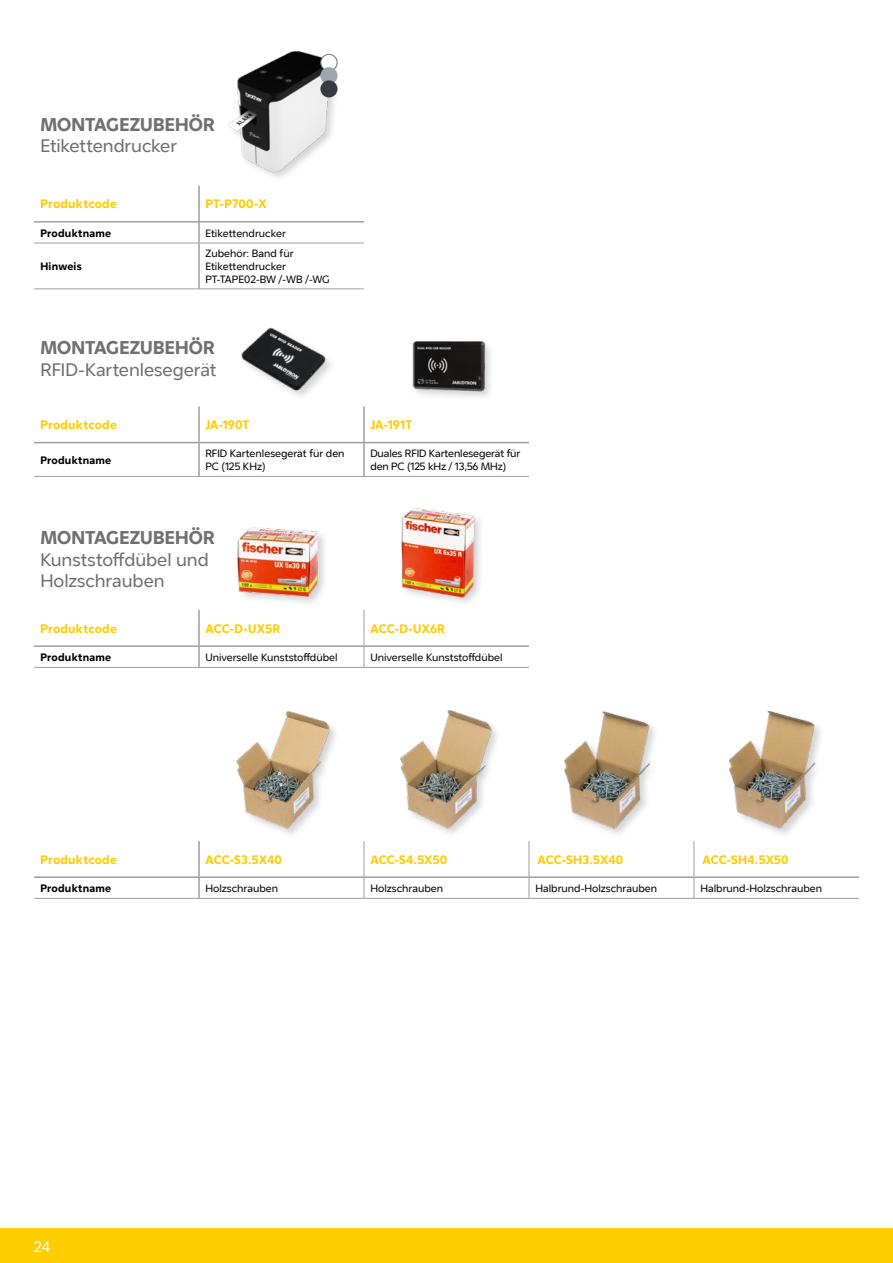
<style>
.page{position:relative;width:893px;height:1263px;background:#fff}
.page>*{position:absolute;margin:0;border:0;box-sizing:border-box;transform-origin:0 0}
.t1{font:18px/21.6px "Jablo";letter-spacing:-.005em;color:#6f6f6e}
.t2{font:600 18px "Jablo";letter-spacing:.005em;color:#6f6f6e}
.t3{font:15px "Jablo";color:#fff}
.t4{font:600 12px "Jablo";letter-spacing:.015em;color:#fc0}
.t5{font:10.5px/12.6px "Jablo";color:#000}
.t6{font:600 10.5px "Jablo";letter-spacing:.02em;color:#000}
</style>
<div class="page">
<div style="left:0;top:1229px;width:893px;height:34px;background:#fc0"></div>
<div style="left:236px;top:526px;width:92px;height:81px;background:#000;opacity:.17"></div>
<img style="left:237px;top:527px;width:81px;height:70px">
<div style="left:400px;top:506px;width:85px;height:102px;background:#000;opacity:.17"></div>
<img style="left:401px;top:506px;width:74px;height:91px">
<hr style="left:34px;top:667px;width:165px;height:1px;background:#9c9d9d">
<hr style="left:199px;top:667px;width:165px;height:1px;background:#9c9d9d">
<hr style="left:364px;top:667px;width:165px;height:1px;background:#9c9d9d">
<hr style="left:34px;top:645px;width:165px;height:2px;background:#9c9d9d">
<hr style="left:199px;top:645px;width:165px;height:2px;background:#9c9d9d">
<hr style="left:364px;top:645px;width:165px;height:2px;background:#9c9d9d">
<svg style="left:364px;top:646px;width:1px;height:21px"></svg>
<hr style="left:364px;top:610px;width:1px;height:36px;background:#9c9d9d">
<hr style="left:198px;top:647px;width:2px;height:20px;background:#9c9d9d">
<hr style="left:198px;top:610px;width:2px;height:35px;background:#9c9d9d">
<hr style="left:529px;top:876px;width:165px;height:2px;background:#9c9d9d">
<hr style="left:694px;top:876px;width:165px;height:2px;background:#9c9d9d">
<hr style="left:694px;top:841px;width:1px;height:36px;background:#9c9d9d">
<hr style="left:34px;top:898px;width:165px;height:1px;background:#9c9d9d">
<hr style="left:199px;top:898px;width:165px;height:1px;background:#9c9d9d">
<hr style="left:364px;top:898px;width:165px;height:1px;background:#9c9d9d">
<hr style="left:529px;top:898px;width:165px;height:1px;background:#9c9d9d">
<hr style="left:694px;top:898px;width:165px;height:1px;background:#9c9d9d">
<hr style="left:34px;top:876px;width:165px;height:2px;background:#9c9d9d">
<hr style="left:199px;top:876px;width:165px;height:2px;background:#9c9d9d">
<hr style="left:364px;top:876px;width:165px;height:2px;background:#9c9d9d">
<svg style="left:364px;top:877px;width:1px;height:21px"></svg>
<svg style="left:529px;top:877px;width:1px;height:21px"></svg>
<hr style="left:364px;top:841px;width:1px;height:36px;background:#9c9d9d">
<hr style="left:198px;top:878px;width:2px;height:20px;background:#9c9d9d">
<hr style="left:198px;top:841px;width:2px;height:35px;background:#9c9d9d">
<svg style="left:694px;top:877px;width:1px;height:21px"></svg>
<hr style="left:529px;top:841px;width:1px;height:36px;background:#9c9d9d">
<div style="left:235px;top:709px;width:105px;height:130px;background:#000;opacity:.17"></div>
<img style="left:236px;top:711px;width:94px;height:117px">
<div style="left:399px;top:709px;width:103px;height:130px;background:#000;opacity:.17"></div>
<img style="left:400px;top:710px;width:92px;height:118px">
<div style="left:563px;top:710px;width:97px;height:129px;background:#000;opacity:.17"></div>
<img style="left:564px;top:711px;width:87px;height:117px">
<div style="left:728px;top:709px;width:97px;height:130px;background:#000;opacity:.17"></div>
<img style="left:729px;top:711px;width:86px;height:117px">
<hr style="left:34px;top:243px;width:164px;height:1px;background:#9c9d9d">
<hr style="left:200px;top:243px;width:164px;height:1px;background:#9c9d9d">
<hr style="left:34px;top:289px;width:165px;height:1px;background:#9c9d9d">
<hr style="left:199px;top:289px;width:165px;height:1px;background:#9c9d9d">
<hr style="left:34px;top:221px;width:165px;height:2px;background:#9c9d9d">
<hr style="left:199px;top:221px;width:165px;height:2px;background:#9c9d9d">
<hr style="left:198px;top:223px;width:2px;height:20px;background:#9c9d9d">
<hr style="left:198px;top:243px;width:2px;height:46px;background:#9c9d9d">
<hr style="left:198px;top:186px;width:2px;height:35px;background:#9c9d9d">
<img style="left:228px;top:51px;width:110px;height:126px">
<div style="left:321px;top:54px;width:16px;height:17px;background:#fff;border-radius:50%"></div>
<div style="left:320px;top:54px;width:17px;height:17px;border:1px solid #6f6f6e;border-radius:50%"></div>
<div style="left:320px;top:67px;width:17px;height:17px;background:#a0a5ac;border-radius:50%"></div>
<div style="left:320px;top:80px;width:17px;height:17px;background:#353b41;border-radius:50%"></div>
<hr style="left:34px;top:476px;width:165px;height:1px;background:#9c9d9d">
<hr style="left:199px;top:476px;width:165px;height:1px;background:#9c9d9d">
<hr style="left:364px;top:476px;width:165px;height:1px;background:#9c9d9d">
<hr style="left:34px;top:442px;width:165px;height:1px;background:#9c9d9d">
<hr style="left:199px;top:442px;width:165px;height:1px;background:#9c9d9d">
<hr style="left:364px;top:442px;width:165px;height:1px;background:#9c9d9d">
<hr style="left:198px;top:443px;width:2px;height:33px;background:#9c9d9d">
<hr style="left:363px;top:443px;width:2px;height:33px;background:#9c9d9d">
<hr style="left:198px;top:406px;width:2px;height:36px;background:#9c9d9d">
<hr style="left:363px;top:406px;width:2px;height:36px;background:#9c9d9d">
<img style="left:241px;top:327px;width:87px;height:64px">
<div style="left:411px;top:339px;width:85px;height:62px;background:#000;opacity:.17"></div>
<img style="left:412px;top:339px;width:75px;height:52px">
<h1 class="t2" style="left:40px;top:113px;width:176px">MONTAGEZUBEHÖR</h1>
<h1 class="t1" style="left:40px;top:135px;width:138px">Etikettendrucker</h1>
<p class="t4" style="left:40px;top:197px;width:78px">Produktcode</p>
<p class="t4" style="left:205px;top:197px;width:63px">PT-P700-X</p>
<p class="t6" style="left:40px;top:226px;width:72px">Produktname</p>
<p class="t5" style="left:205px;top:227px;width:82px">Etikettendrucker</p>
<p class="t6" style="left:40px;top:260px;width:43px">Hinweis</p>
<p class="t5" style="left:205px;top:247px;width:126px">Zubehör: Band für<br>Etikettendrucker<br>PT-TAPE02-BW /-WB /-WG</p>
<h1 class="t2" style="left:40px;top:337px;width:176px">MONTAGEZUBEHÖR</h1>
<h1 class="t1" style="left:40px;top:358px;width:178px">RFID-Kartenlesegerät</h1>
<p class="t4" style="left:40px;top:417px;width:78px">Produktcode</p>
<p class="t4" style="left:205px;top:417px;width:46px">JA-190T</p>
<p class="t4" style="left:370px;top:417px;width:43px">JA-191T</p>
<p class="t6" style="left:40px;top:454px;width:72px">Produktname</p>
<p class="t5" style="left:205px;top:447px;width:141px">RFID Kartenlesegerät für den<br>PC (125 KHz)</p>
<p class="t5" style="left:370px;top:447px;width:151px">Duales RFID Kartenlesegerät für den PC (125 kHz / 13,56 MHz)</p>
<h1 class="t2" style="left:40px;top:526px;width:176px">MONTAGEZUBEHÖR</h1>
<h1 class="t1" style="left:40px;top:548px;width:170px">Kunststoffdübel und<br>Holzschrauben</h1>
<p class="t4" style="left:40px;top:621px;width:78px">Produktcode</p>
<p class="t4" style="left:205px;top:621px;width:76px">ACC-D-UX5R</p>
<p class="t4" style="left:370px;top:621px;width:76px">ACC-D-UX6R</p>
<p class="t6" style="left:40px;top:651px;width:72px">Produktname</p>
<p class="t5" style="left:205px;top:651px;width:134px">Universelle Kunststoffdübel</p>
<p class="t5" style="left:370px;top:651px;width:134px">Universelle Kunststoffdübel</p>
<p class="t4" style="left:40px;top:852px;width:78px">Produktcode</p>
<p class="t4" style="left:205px;top:852px;width:78px">ACC-S3.5X40</p>
<p class="t4" style="left:370px;top:852px;width:78px">ACC-S4.5X50</p>
<p class="t4" style="left:537px;top:852px;width:87px">ACC-SH3.5X40</p>
<p class="t4" style="left:702px;top:852px;width:88px">ACC-SH4.5X50</p>
<p class="t6" style="left:40px;top:882px;width:72px">Produktname</p>
<p class="t5" style="left:205px;top:882px;width:74px">Holzschrauben</p>
<p class="t5" style="left:370px;top:882px;width:74px">Holzschrauben</p>
<p class="t5" style="left:535px;top:882px;width:123px">Halbrund-Holzschrauben</p>
<p class="t5" style="left:700px;top:882px;width:123px">Halbrund-Holzschrauben</p>
<h2 class="t3" style="left:34px;top:1237px;width:18px">24</h2>
</div>
